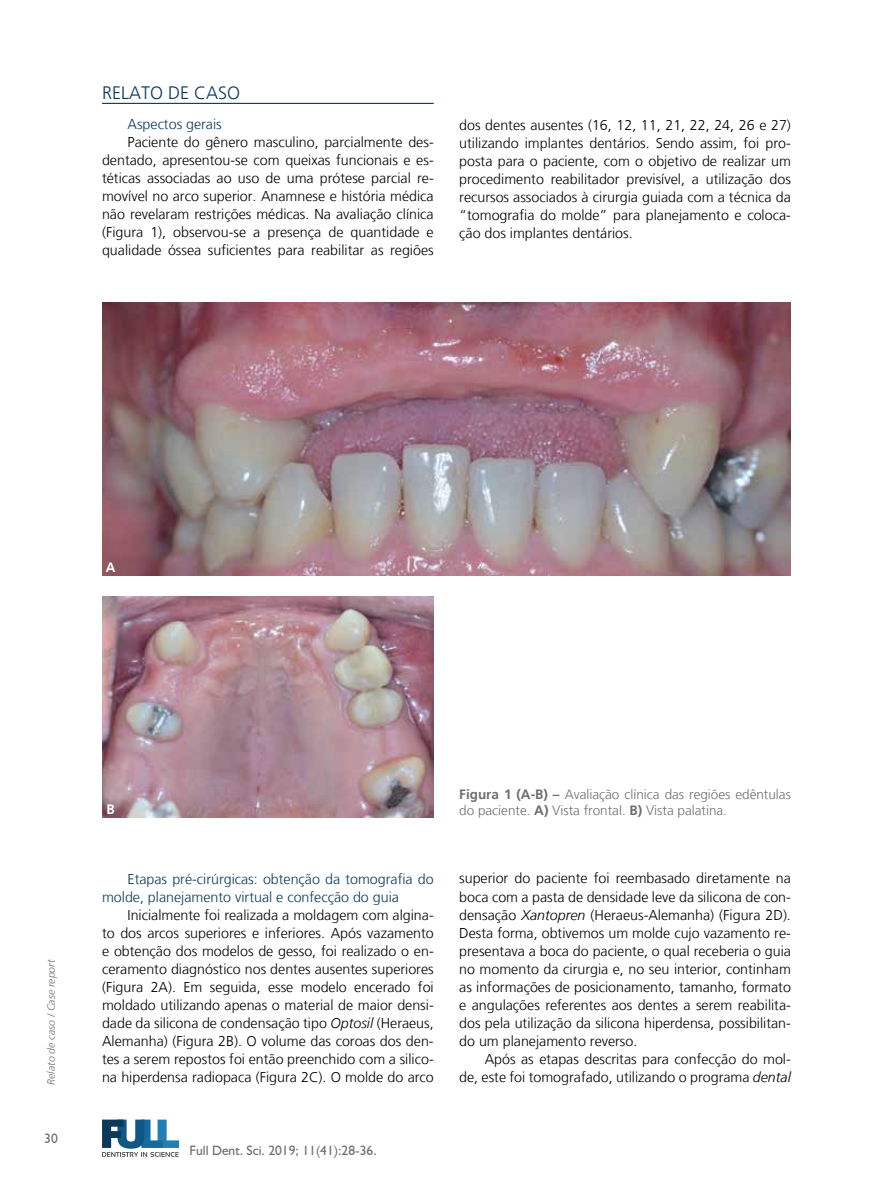
<style>
.page{position:relative;width:893px;height:1191px;background:#fff}
.page>*{position:absolute;margin:0;border:0;box-sizing:border-box;transform-origin:0 0}
.t1{font:300 18px "Frutiger LT";color:#0a395a}
.t2{font:300 14.25px/18px "Frutiger LT";color:#000;text-align:justify}
.t3{font:300 14.25px/18px "Frutiger LT";color:#0a395a}
.t4{font:300 13.5px/16.2px "Frutiger LT";color:#6d6e71}
.t5{font:13.5px "Humanist 521 BT";color:#6d6e71}
.t6{font:700 13.5px "Frutiger LT";color:#fff}
.t7{font:italic 300 10.5px "Frutiger LT";color:#6d6e71}
.s1{font-style:italic}
.s2{font-weight:700}
</style>
<div class="page">
<svg style="left:102px;top:1119px;width:77px;height:37px"></svg>
<hr style="left:102px;top:103px;width:332px;height:1px;background:#0a395a">
<img style="left:102px;top:302px;width:689px;height:273px">
<img style="left:102px;top:596px;width:332px;height:222px">
<p class="t1" style="left:102px;top:82px;width:21px">Relato</p>
<p class="t1" style="left:168px;top:82px;width:39px">de caso</p>
<p class="t3" style="left:128px;top:116px;width:96px">Aspectos gerais</p>
<p class="t2" style="left:102px;top:134px;width:333px;text-indent:26px">Paciente do gênero masculino, parcialmente des&shy;dentado, apresentou-se com queixas funcionais e es&shy;téticas associadas ao uso de uma prótese parcial re&shy;movível no arco superior. Anamnese e história médica não revelaram restrições médicas. Na avaliação clínica (Figura 1), observou-se a presença de quantidade e qualidade óssea suficientes para reabilitar as regiões</p>
<p class="t2" style="left:459px;top:116px;width:333px">dos dentes ausentes (16, 12, 11, 21, 22, 24, 26 e 27) utilizando implantes dentários. Sendo assim, foi pro&shy;posta para o paciente, com o objetivo de realizar um procedimento reabilitador previsível, a utilização dos recursos associados à cirurgia guiada com a técnica da “tomografia do molde” para planejamento e coloca&shy;ção dos implantes dentários.</p>
<p class="t6" style="left:106px;top:559px;width:11px">A</p>
<p class="t7" style="left:45px;top:1084px;width:127px;rotate:-90deg">Relato de caso / Case report</p>
<p class="t5" style="left:44px;top:1130px;width:15px">30</p>
<p class="t6" style="left:106px;top:802px;width:10px">B</p>
<p class="t3" style="left:102px;top:869px;width:333px;text-indent:26px">Etapas pré-cirúrgicas: obtenção da tomografia do molde, planejamento virtual e confecção do guia</p>
<p class="t2" style="left:102px;top:905px;width:333px;text-indent:26px">Inicialmente foi realizada a moldagem com algina&shy;to dos arcos superiores e inferiores. Após vazamento e obtenção dos modelos de gesso, foi realizado o en&shy;ceramento diagnóstico nos dentes ausentes superiores (Figura 2A). Em seguida, esse modelo encerado foi moldado utilizando apenas o material de maior densi&shy;dade da silicona de condensação tipo <span class="s1">Optosil</span> (Heraeus, Alemanha) (Figura 2B). O volume das coroas dos den&shy;tes a serem repostos foi então preenchido com a silico&shy;na hiperdensa radiopaca (Figura 2C). O molde do arco</p>
<p class="t5" style="left:190px;top:1142px;width:189px">Full Dent. Sci. 2019; 11(41):28-36.</p>
<p class="t4" style="left:459px;top:786px;width:333px"><span class="s2">Figura 1 (A-B) –</span> Avaliação clínica das regiões edêntulas do paciente. <span class="s2">A)</span> Vista frontal. <span class="s2">B)</span> Vista palatina.</p>
<p class="t2" style="left:459px;top:869px;width:333px">superior do paciente foi reembasado diretamente na boca com a pasta de densidade leve da silicona de con&shy;densação <span class="s1">Xantopren</span> (Heraeus-Alemanha) (Figura 2D).<br>Desta forma, obtivemos um molde cujo vazamento re&shy;presentava a boca do paciente, o qual receberia o guia no momento da cirurgia e, no seu interior, continham as informações de posicionamento, tamanho, formato e angulações referentes aos dentes a serem reabilita&shy;dos pela utilização da silicona hiperdensa, possibilitan&shy;do um planejamento reverso.</p>
<p class="t2" style="left:459px;top:1049px;width:333px;text-align:right">Após as etapas descritas para confecção do mol-<br>de, este foi tomografado, utilizando o programa <span class="s1">dental</span></p>
</div>
